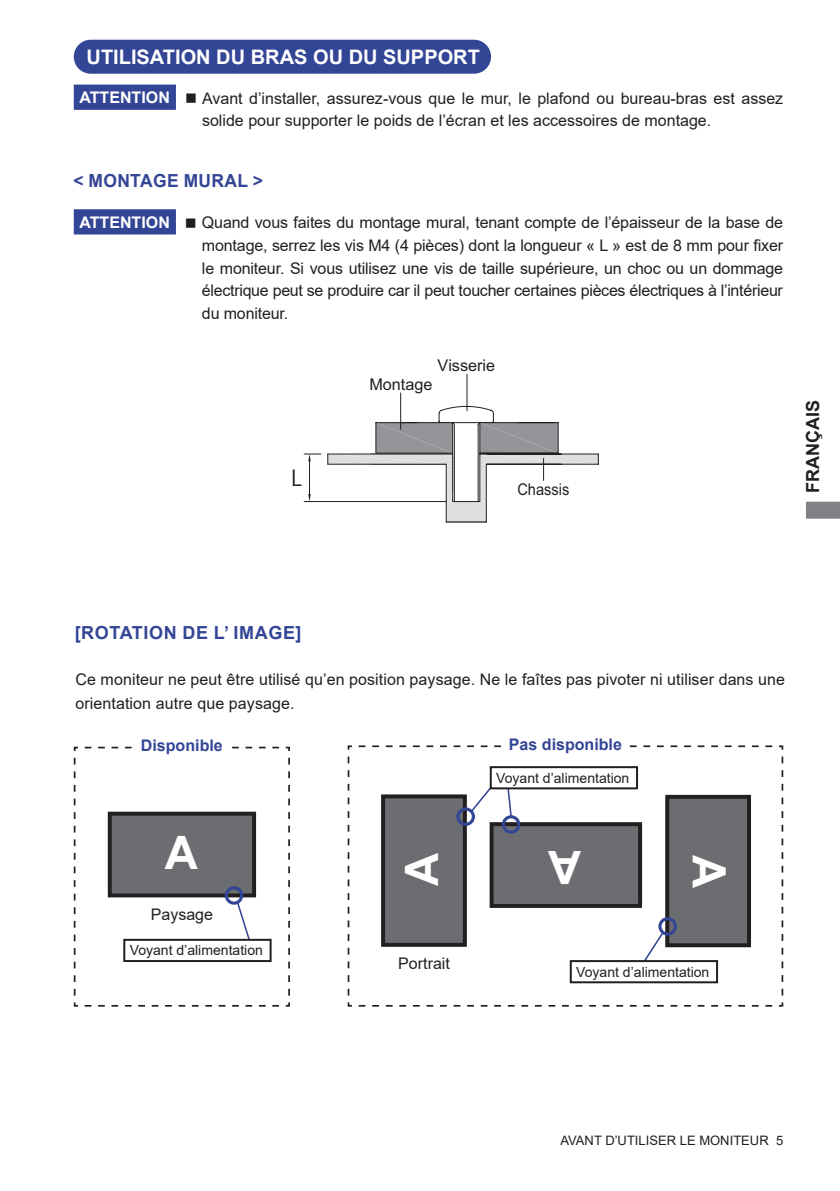
<style>
.page{position:relative;width:840px;height:1191px;background:#fff}
.page>*{position:absolute;margin:0;border:0;box-sizing:border-box;transform-origin:0 0}
.t1{font:700 46px "Arial";color:#fff}
.t2{font:21.6px "Koz Go Pro Regular 90 msp RKSJ H";color:#231f20}
.t3{font:700 20px "Arial";color:#fff}
.t4{font:700 18px "Arial";letter-spacing:.03em;color:#334595}
.t5{font:700 18px "Arial";color:#231f20}
.t6{font:16.2px "Arial";color:#231f20}
.t7{font:16.2px "Arial";color:#231f20;scale:.9 1}
.t8{font:16px/22.6px "Arial";color:#231f20}
.t9{font:700 16px "Arial";color:#334595}
.t10{font:700 16px "Arial";color:#fff}
.t11{font:14px "Arial";color:#231f20}
.t12{font:13px "Arial";color:#231f20}
</style>
<div class="page">
<svg style="left:806px;top:502px;width:33px;height:16px"></svg>
<svg style="left:303px;top:374px;width:165px;height:129px"></svg>
<svg style="left:308px;top:454px;width:2px;height:7px"></svg>
<svg style="left:308px;top:494px;width:2px;height:7px"></svg>
<svg style="left:327px;top:405px;width:271px;height:117px"></svg>
<div style="left:75px;top:41px;width:415px;height:32px;background:#334595;border-radius:16px"></div>
<div style="left:74px;top:40px;width:417px;height:34px;border:2px solid #334595;border-radius:16px"></div>
<svg style="left:73px;top:746px;width:217px;height:261px"></svg>
<div style="left:110px;top:813px;width:144px;height:82px;background:#6c6d70"></div>
<div style="left:108px;top:811px;width:148px;height:86px;border:4px solid #231f20"></div>
<div style="left:225px;top:886px;width:18px;height:18px;border:3px solid #334595;border-radius:50%"></div>
<svg style="left:347px;top:745px;width:436px;height:262px"></svg>
<div style="left:491px;top:824px;width:148px;height:82px;background:#6c6d70"></div>
<div style="left:489px;top:822px;width:152px;height:86px;border:4px solid #231f20"></div>
<div style="left:383px;top:796px;width:81px;height:148px;background:#6c6d70"></div>
<div style="left:381px;top:794px;width:85px;height:152px;border:4px solid #231f20"></div>
<div style="left:666px;top:797px;width:82px;height:148px;background:#6c6d70"></div>
<div style="left:665px;top:795px;width:85px;height:152px;border:4px solid #231f20"></div>
<div style="left:456px;top:807px;width:18px;height:19px;border:3px solid #334595;border-radius:50%"></div>
<div style="left:501px;top:815px;width:19px;height:18px;border:3px solid #334595;border-radius:50%"></div>
<div style="left:658px;top:917px;width:18px;height:18px;border:3px solid #334595;border-radius:50%"></div>
<div style="left:137px;top:737px;width:90px;height:24px;background:#fff"></div>
<svg style="left:235px;top:900px;width:16px;height:38px"></svg>
<div style="left:123px;top:938px;width:148px;height:24px;border:2px solid #231f20"></div>
<svg style="left:469px;top:785px;width:23px;height:28px"></svg>
<svg style="left:506px;top:789px;width:6px;height:29px"></svg>
<svg style="left:642px;top:931px;width:22px;height:29px"></svg>
<div style="left:504px;top:736px;width:121px;height:25px;background:#fff"></div>
<div style="left:489px;top:766px;width:148px;height:23px;border:2px solid #231f20"></div>
<div style="left:569px;top:960px;width:148px;height:23px;border:2px solid #231f20"></div>
<div style="left:74px;top:85px;width:102px;height:25px;background:#334595;border:2px solid #334595"></div>
<div style="left:74px;top:209px;width:102px;height:25px;background:#334595;border:2px solid #334595"></div>
<p class="t3" style="left:86px;top:43px;width:394px">UTILISATION DU BRAS OU DU SUPPORT</p>
<p class="t8" style="left:202px;top:87px;width:582px;text-indent:-17px">■ Avant d’installer, assurez-vous que le mur, le plafond ou bureau-bras est assez solide pour supporter le poids de l’écran et les accessoires de montage.</p>
<p class="t10" style="left:79px;top:86px;width:92px">ATTENTION</p>
<p class="t4" style="left:74px;top:168px;width:191px">&lt; MONTAGE MURAL &gt;</p>
<p class="t10" style="left:79px;top:211px;width:92px">ATTENTION</p>
<p class="t8" style="left:202px;top:211px;width:582px;text-align:justify;text-indent:-17px">■ Quand vous faites du montage mural, tenant compte de l’épaisseur de la base de montage, serrez les vis M4 (4 pièces) dont la longueur « L » est de 8 mm pour fixer le moniteur. Si vous utilisez une vis de taille supérieure, un choc ou un dommage électrique peut se produire car il peut toucher certaines pièces électriques à l’intérieur du moniteur.</p>
<p class="t6" style="left:437px;top:355px;width:59px">Visserie</p>
<p class="t6" style="left:369px;top:374px;width:65px">Montage</p>
<h2 class="t2" style="left:291px;top:464px;width:12px">L</h2>
<p class="t7" style="left:517px;top:479px;width:59px">Chassis</p>
<p class="t5" style="left:799px;top:493px;width:94px;rotate:-90deg">FRANÇAIS</p>
<p class="t4" style="left:75px;top:620px;width:228px">[ROTATION DE L’ IMAGE]</p>
<p class="t8" style="left:75px;top:667px;width:710px;line-height:24px">Ce moniteur ne peut être utilisé qu’en position paysage. Ne le faîtes pas pivoter ni utiliser dans une orientation autre que paysage.</p>
<p class="t9" style="left:141px;top:734px;width:83px">Disponible</p>
<p class="t8" style="left:151px;top:903px;width:64px">Paysage</p>
<p class="t11" style="left:130px;top:940px;width:135px">Voyant d’alimentation</p>
<p class="t9" style="left:508px;top:733px;width:114px">Pas disponible</p>
<p class="t11" style="left:496px;top:768px;width:135px">Voyant d’alimentation</p>
<h1 class="t1" style="left:580px;top:899px;width:35px;rotate:-180deg">A</h1>
<h1 class="t1" style="left:389px;top:886px;width:35px;rotate:-90deg">A</h1>
<h1 class="t1" style="left:741px;top:855px;width:35px;rotate:90deg">A</h1>
<p class="t8" style="left:398px;top:951px;width:53px">Portrait</p>
<p class="t11" style="left:576px;top:962px;width:135px">Voyant d’alimentation</p>
<p class="t12" style="left:560px;top:1131px;width:224px">AVANT D’UTILISER LE MONITEUR 5</p>
</div>
